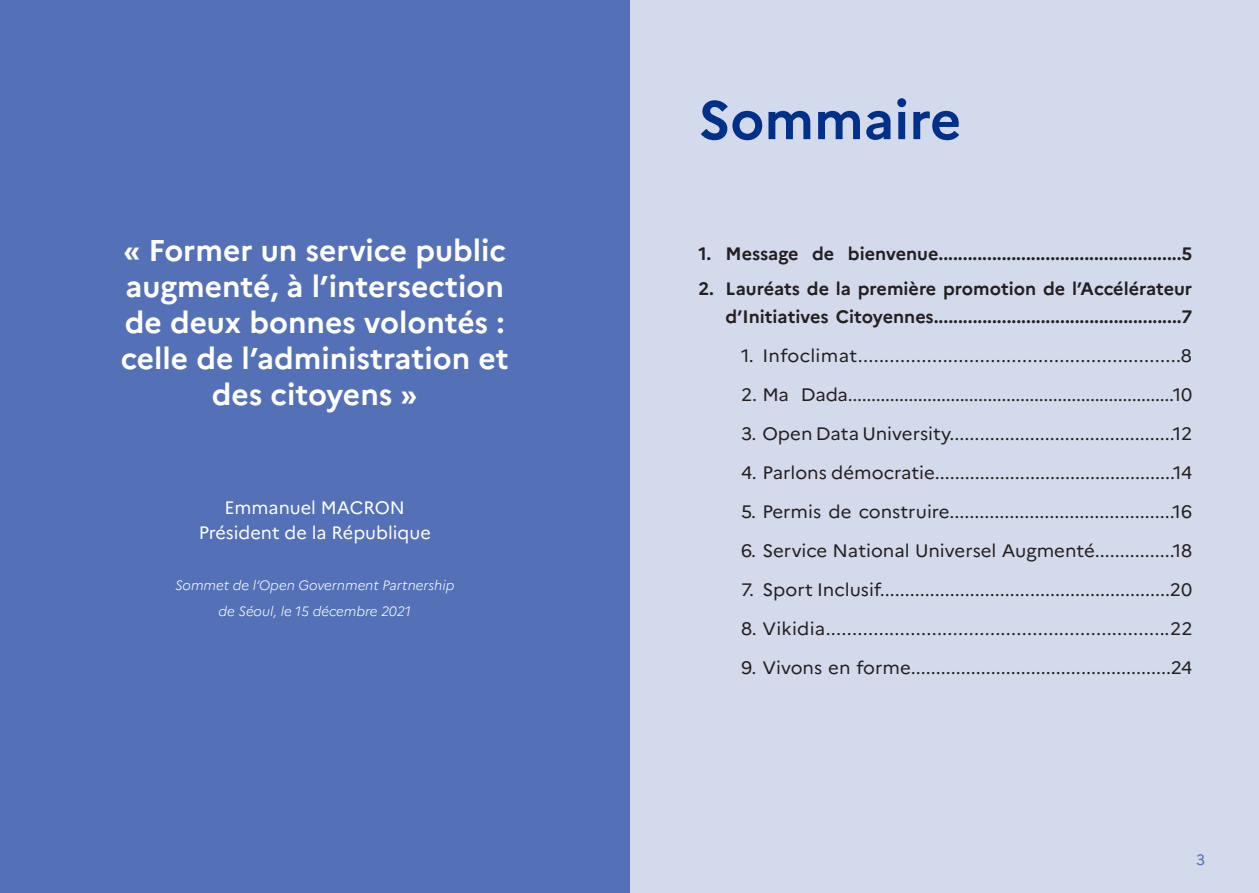
<style>
.page{position:relative;width:1259px;height:893px;background:#fff}
.page>*{position:absolute;margin:0;border:0;box-sizing:border-box;transform-origin:0 0}
.t1{font:700 54px "Marianne";color:#00308a}
.t2{font:700 30px/36px "Marianne";color:#fff;text-align:center}
.t3{font:18px "Marianne";color:#231f20}
.t4{font:700 18px/28.5px "Marianne";color:#231f20;text-align:right}
.t5{font:18px "Marianne";color:#fff}
.t6{font:15px "Marianne";color:#576fbd}
.t7{font:italic 300 13.5px "Marianne";color:#fff}
</style>
<div class="page">
<div style="left:0;top:0;width:629px;height:893px;background:#5471b7"></div>
<div style="left:629px;top:0;width:630px;height:893px;background:#d2daec"></div>
<p class="t2" style="left:121px;top:230px;width:389px">« Former un service public augmenté, à l’intersection de deux bonnes volontés : celle de l’administration et des citoyens »</p>
<p class="t5" style="left:225px;top:493px;width:182px">Emmanuel MACRON</p>
<p class="t5" style="left:199px;top:519px;width:234px">Président de la République</p>
<p class="t7" style="left:175px;top:575px;width:281px">Sommet de l’Open Government Partnership</p>
<p class="t7" style="left:218px;top:600px;width:194px">de Séoul, le 15 décembre 2021</p>
<p class="t1" style="left:698px;top:78px;width:264px">Sommaire</p>
<p class="t4" style="left:698px;top:238px;width:495px">1. Message de bienvenue..................................................5</p>
<p class="t4" style="left:698px;top:273px;width:495px">2. Lauréats de la première promotion de l’Accélérateur d’Initiatives Citoyennes...................................................7</p>
<p class="t3" style="left:741px;top:342px;width:452px">1. Infoclimat.............................................................8</p>
<p class="t3" style="left:741px;top:381px;width:453px">2. Ma Dada......................................................................10</p>
<p class="t3" style="left:741px;top:420px;width:452px">3. Open Data University.............................................12</p>
<p class="t3" style="left:741px;top:459px;width:452px">4. Parlons démocratie................................................14</p>
<p class="t3" style="left:741px;top:498px;width:452px">5. Permis de construire.............................................16</p>
<p class="t3" style="left:741px;top:537px;width:452px">6. Service National Universel Augmenté................18</p>
<p class="t3" style="left:741px;top:576px;width:452px">7. Sport Inclusif..........................................................20</p>
<p class="t3" style="left:741px;top:615px;width:453px">8. Vikidia.................................................................22</p>
<p class="t3" style="left:741px;top:654px;width:452px">9. Vivons en forme....................................................24</p>
<p class="t6" style="left:1196px;top:848px;width:10px">3</p>
</div>
